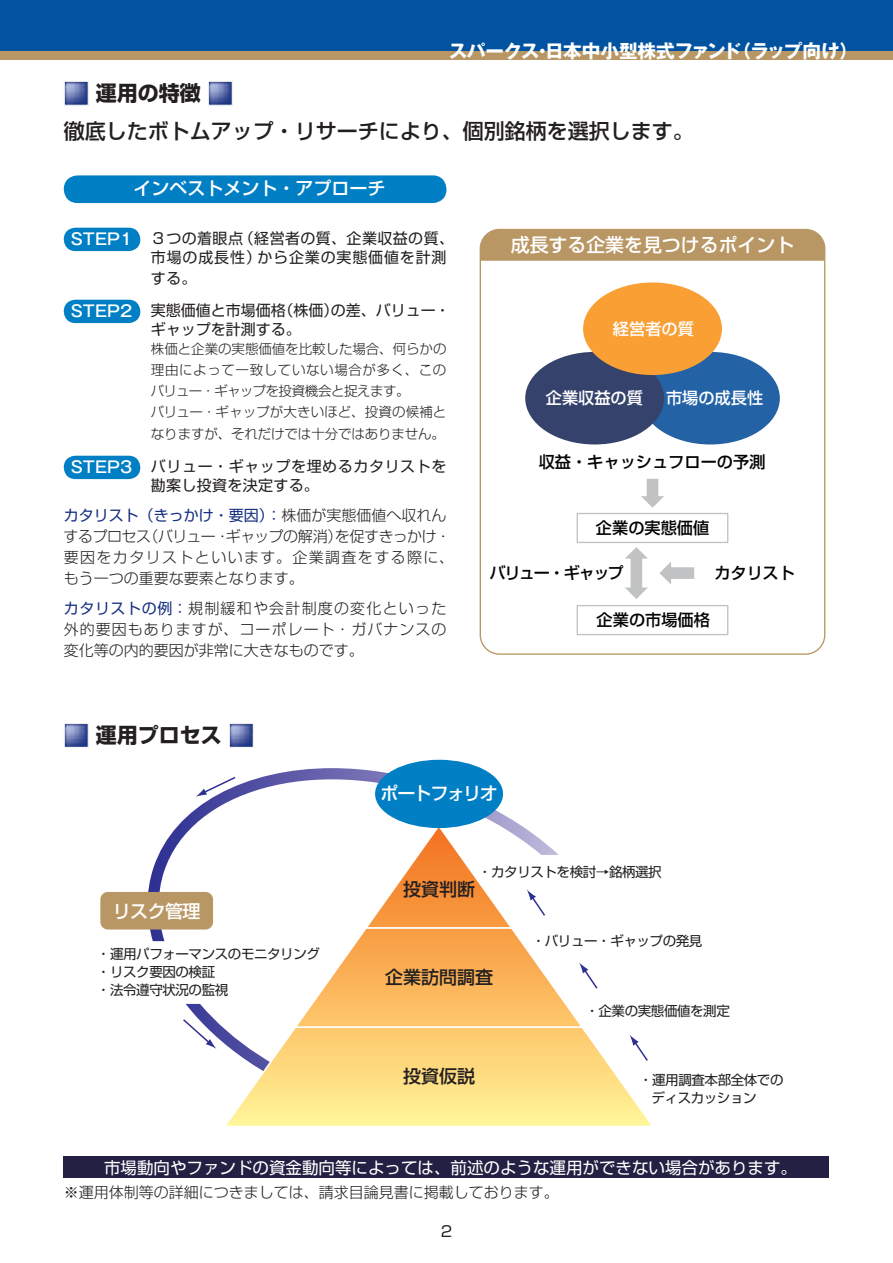
<style>
.page{position:relative;width:893px;height:1263px;background:#fff}
.page>*{position:absolute;margin:0;border:0;box-sizing:border-box;transform-origin:0 0}
.t1{font:500 21px "Shin Go Pro";color:#231f20}
.t2{font:700 21px "Shin Go Pro";color:#231f20}
.t3{font:500 18.9px "Shin Go Pro";color:#fff}
.t4{font:700 18.6px "Gothic MB101 Pro";letter-spacing:-.025em;color:#fff}
.t5{font:500 18px "Shin Go Pro";color:#fff}
.t6{font:500 18px "Shin Go Pro";color:#231f20}
.t7{font:500 18px "Shin Go Pro";letter-spacing:-.075em;color:#fff}
.t8{font:16.5px "Shin Go Pro";color:#fff}
.t9{font:500 16.2px "Shin Go Pro";color:#030303}
.t10{font:500 16.2px "Shin Go Pro";color:#fff}
.t11{font:500 16.2px "Shin Go Pro";letter-spacing:-.08em;color:#030303}
.t12{font:300 15px/21px "Shin Go Pro";color:#231f20}
.t13{font:15px/18.8px "Shin Go Pro";letter-spacing:.055em;color:#231f20}
.t14{font:15px/32.2px "Shin Go Pro";color:#231f20}
.t15{font:15px/18.8px "Shin Go Pro";letter-spacing:.03em;color:#231f20}
.t16{font:300 13.5px/21px "Shin Go Pro";letter-spacing:-.005em;color:#231f20}
.t17{font:13.5px/18px "Shin Go Pro";letter-spacing:-.03em;color:#231f20}
.s1{font-family:"Gothic MB101 Pr 5";font-weight:500;font-size:15.9px;color:#fff}
.s2{font-weight:400;color:#183181}
</style>
<div class="page">
<div style="left:64px;top:175px;width:382px;height:28px;background:#007fc5;border-radius:14px"></div>
<svg style="left:146px;top:759px;width:373px;height:284px"></svg>
<div style="left:375px;top:760px;width:128px;height:68px;background:#007fc5;border-radius:50%"></div>
<div style="left:100px;top:892px;width:113px;height:37px;background:#b99764;border-radius:8px"></div>
<svg style="left:196px;top:775px;width:41px;height:22px"></svg>
<svg style="left:181px;top:1018px;width:36px;height:31px"></svg>
<svg style="left:223px;top:824px;width:428px;height:302px"></svg>
<svg style="left:66px;top:83px;width:20px;height:21px"></svg>
<div style="left:64px;top:81px;width:25px;height:25px;border:1px solid #bcbdc0"></div>
<div style="left:64px;top:81px;width:24px;height:25px;border:1px solid #fff"></div>
<svg style="left:210px;top:83px;width:21px;height:21px"></svg>
<div style="left:208px;top:81px;width:25px;height:25px;border:1px solid #fff"></div>
<div style="left:64px;top:228px;width:76px;height:23px;background:#007fc5;border-radius:12px"></div>
<div style="left:64px;top:300px;width:76px;height:23px;background:#007fc5;border-radius:12px"></div>
<div style="left:64px;top:456px;width:76px;height:23px;background:#007fc5;border-radius:12px"></div>
<div style="left:480px;top:229px;width:345px;height:32px;background:#b99764"></div>
<div style="left:641px;top:352px;width:139px;height:92px;background:#2363a5;border-radius:50%"></div>
<svg style="left:641px;top:479px;width:23px;height:29px"></svg>
<div style="left:577px;top:513px;width:151px;height:30px;border:1px solid #c1c2c4"></div>
<div style="left:577px;top:605px;width:151px;height:30px;border:1px solid #c1c2c4"></div>
<svg style="left:625px;top:547px;width:23px;height:52px"></svg>
<svg style="left:660px;top:562px;width:34px;height:22px"></svg>
<div style="left:525px;top:352px;width:139px;height:92px;background:#35436c;border-radius:50%"></div>
<div style="left:583px;top:282px;width:139px;height:93px;background:#f99f33;border-radius:50%"></div>
<svg style="left:66px;top:725px;width:20px;height:21px"></svg>
<div style="left:64px;top:723px;width:25px;height:25px;border:1px solid #bcbdc0"></div>
<div style="left:64px;top:723px;width:24px;height:25px;border:1px solid #fff"></div>
<svg style="left:231px;top:725px;width:21px;height:21px"></svg>
<div style="left:229px;top:723px;width:25px;height:25px;border:1px solid #fff"></div>
<div style="left:64px;top:1157px;width:765px;height:21px;background:#232043"></div>
<div style="left:0;top:0;width:893px;height:51px;background:#0153a0"></div>
<div style="left:0;top:51px;width:893px;height:9px;background:#b99764"></div>
<p class="t4" style="left:449px;top:36px;width:411px">スパークス・日本中小型株式ファンド（ラップ向け）</p>
<h1 class="t2" style="left:96px;top:77px;width:106px">運用の特徴</h1>
<h1 class="t1" style="left:64px;top:114px;width:632px">徹底したボトムアップ・リサーチにより、個別銘柄を選択します。</h1>
<p class="t5" style="left:133px;top:173px;width:253px">インベストメント・アプローチ</p>
<p class="t13" style="left:151px;top:227px;width:305px;text-indent:-80px"><span class="s1">STEP1</span> ３つの着眼点（経営者の質、企業収益の質、市場の成長性）から企業の実態価値を計測</p>
<p class="t14" style="left:71px;top:260px;width:381px;text-indent:80px">する。<br><span class="s1">STEP2</span> 実態価値と市場価格（株価）の差、バリュー・</p>
<p class="t14" style="left:151px;top:311px;width:151px">ギャップを計測する。</p>
<p class="t16" style="left:151px;top:337px;width:297px">株価と企業の実態価値を比較した場合、何らかの理由によって一致していない場合が多く、このバリュー・ギャップを投資機会と捉えます。<br>バリュー・ギャップが大きいほど、投資の候補となりますが、それだけでは十分ではありません。</p>
<p class="t15" style="left:151px;top:455px;width:297px;text-indent:-80px"><span class="s1">STEP3</span> バリュー・ギャップを埋めるカタリストを勘案し投資を決定する。</p>
<p class="t12" style="left:64px;top:503px;width:392px"><span class="s2">カタリスト（きっかけ・要因）：</span>株価が実態価値へ収れんするプロセス（バリュー･ギャップの解消）を促すきっかけ・要因をカタリストといいます。企業調査をする際に、もう一つの重要な要素となります。</p>
<p class="t12" style="left:64px;top:596px;width:384px;text-align:justify"><span class="s2">カタリストの例：</span>規制緩和や会計制度の変化といった外的要因もありますが、コーポレート・ガバナンスの変化等の内的要因が非常に大きなものです。</p>
<p class="t3" style="left:511px;top:229px;width:285px">成長する企業を見つけるポイント</p>
<p class="t10" style="left:613px;top:315px;width:82px">経営者の質</p>
<p class="t10" style="left:666px;top:385px;width:99px">市場の成長性</p>
<p class="t10" style="left:546px;top:385px;width:99px">企業収益の質</p>
<p class="t9" style="left:539px;top:448px;width:228px">収益・キャッシュフローの予測</p>
<p class="t9" style="left:596px;top:514px;width:115px">企業の実態価値</p>
<p class="t11" style="left:490px;top:559px;width:136px">バリュー・ギャップ</p>
<p class="t9" style="left:714px;top:559px;width:82px">カタリスト</p>
<p class="t9" style="left:597px;top:606px;width:115px">企業の市場価格</p>
<h1 class="t2" style="left:96px;top:719px;width:128px">運用プロセス</h1>
<p class="t5" style="left:113px;top:896px;width:89px">リスク管理</p>
<p class="t17" style="left:97px;top:943px;width:225px">・運用パフォーマンスのモニタリング・リスク要因の検証<br>・法令遵守状況の監視</p>
<p class="t7" style="left:380px;top:778px;width:119px">ポートフォリオ</p>
<p class="t6" style="left:403px;top:875px;width:73px">投資判断</p>
<p class="t17" style="left:478px;top:861px;width:185px">・カタリストを検討→銘柄選択</p>
<p class="t17" style="left:532px;top:930px;width:172px">・バリュー・ギャップの発見</p>
<p class="t6" style="left:385px;top:962px;width:109px">企業訪問調査</p>
<p class="t6" style="left:403px;top:1061px;width:73px">投資仮説</p>
<p class="t17" style="left:585px;top:1000px;width:146px">・企業の実態価値を測定</p>
<p class="t17" style="left:651px;top:1069px;width:134px;text-indent:-12px">・運用調査本部全体でのディスカッション</p>
<p class="t8" style="left:104px;top:1154px;width:695px">市場動向やファンドの資金動向等によっては、前述のような運用ができない場合があります。</p>
<p class="t12" style="left:64px;top:1180px;width:497px">※運用体制等の詳細につきましては、請求目論見書に掲載しております。</p>
<p class="t15" style="left:441px;top:1220px;width:13px">2</p>
</div>
